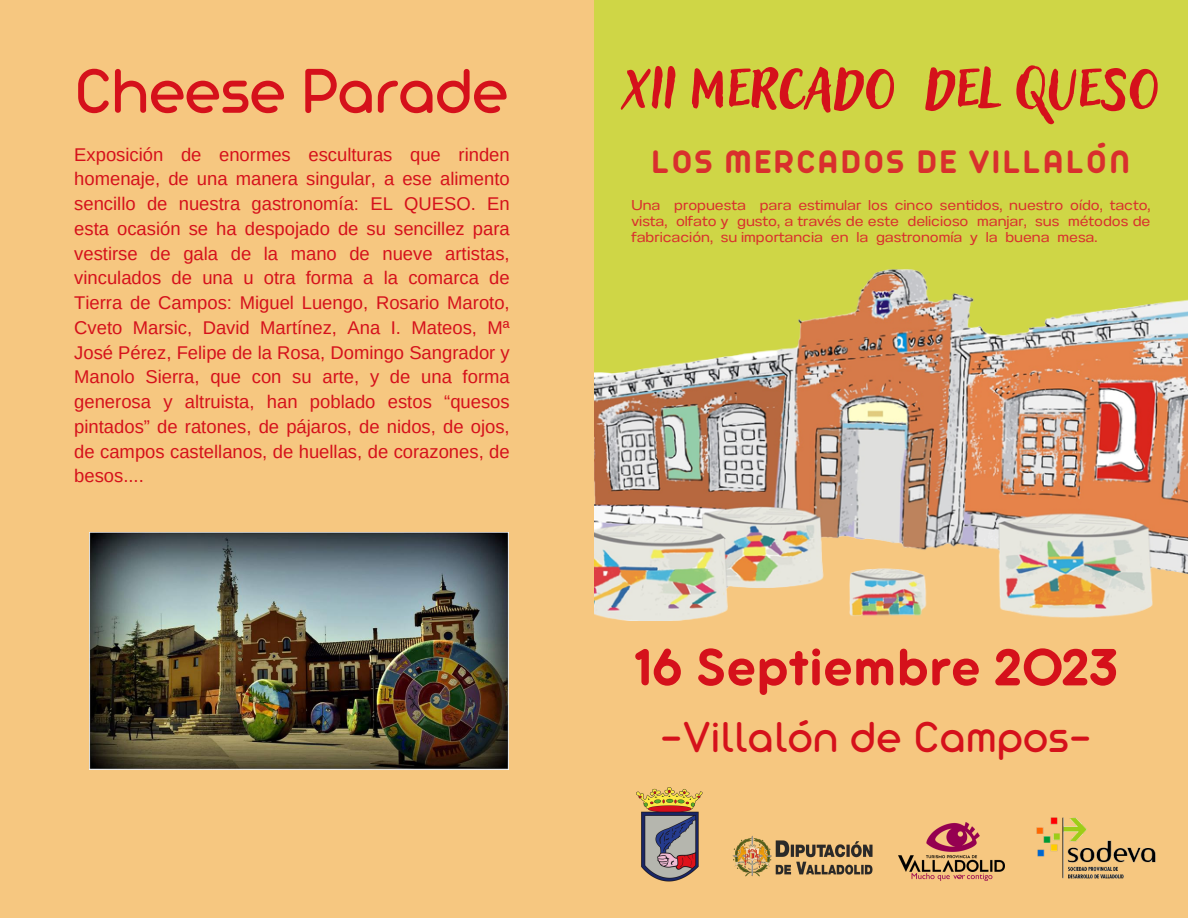
<style>
.page{position:relative;width:1188px;height:918px;background:#f6c780}
.page>*{position:absolute;margin:0;border:0;box-sizing:border-box;transform-origin:0 0}
.t1{font:75.45px "Adlery Pro Blockletter";color:#d5111b}
.t2{font:68.1px "Arista Pro";color:#d5111b}
.t3{font:56.85px "Aristotelica Pro Tx Bld";color:#d5111b}
.t4{font:46.95px "Arista Pro";letter-spacing:.015em;color:#d5111b}
.t5{font:700 35.1px "Arista Pro";letter-spacing:.055em;color:#d92f2d}
.t6{font:18.45px/24.8px "Arimo";color:#d5111b;text-align:justify}
.t7{font:14.25px/15.8px "Anantason Wd 125";color:#d92f2d;text-align:justify}
</style>
<div class="page">
<div style="left:594px;top:0;width:594px;height:410px;background:#cfd646"></div>
<img style="left:594px;top:269px;width:594px;height:351px">
<img style="left:732px;top:835px;width:141px;height:42px">
<img style="left:899px;top:822px;width:105px;height:59px">
<img style="left:1036px;top:817px;width:120px;height:62px">
<img style="left:636px;top:787px;width:67px;height:95px">
<img style="left:89px;top:533px;width:420px;height:237px">
<p class="t2" style="left:74px;top:69px;width:435px">Cheese Parade</p>
<p class="t6" style="left:74px;top:142px;width:437px">Exposición de enormes esculturas que rinden homenaje, de una manera singular, a ese alimento sencillo de nuestra gastronomía: EL QUESO. En esta ocasión se ha despojado de su sencillez para vestirse de gala de la mano de nueve artistas, vinculados de una u otra forma a la comarca de Tierra de Campos: Miguel Luengo, Rosario Maroto, Cveto Marsic, David Martínez, Ana I. Mateos, Mª José Pérez, Felipe de la Rosa, Domingo Sangrador y Manolo Sierra, que con su arte, y de una forma generosa y altruista, han poblado estos “quesos pintados” de ratones, de pájaros, de nidos, de ojos, de campos castellanos, de huellas, de corazones, de besos....</p>
<p class="t1" style="left:622px;top:36px;width:539px">XII Mercado del Queso</p>
<p class="t5" style="left:651px;top:151px;width:481px">LOS MERCADOS DE VILLALÓN</p>
<p class="t7" style="left:631px;top:198px;width:521px">Una propuesta para estimular los cinco sentidos, nuestro oído, tacto, vista, olfato y gusto, a través de este delicioso manjar, sus métodos de fabricación, su importancia en la gastronomía y la buena mesa.</p>
<p class="t3" style="left:635px;top:649px;width:485px">16 Septiembre 2023</p>
<p class="t4" style="left:661px;top:722px;width:432px">-Villalón de Campos-</p>
</div>
